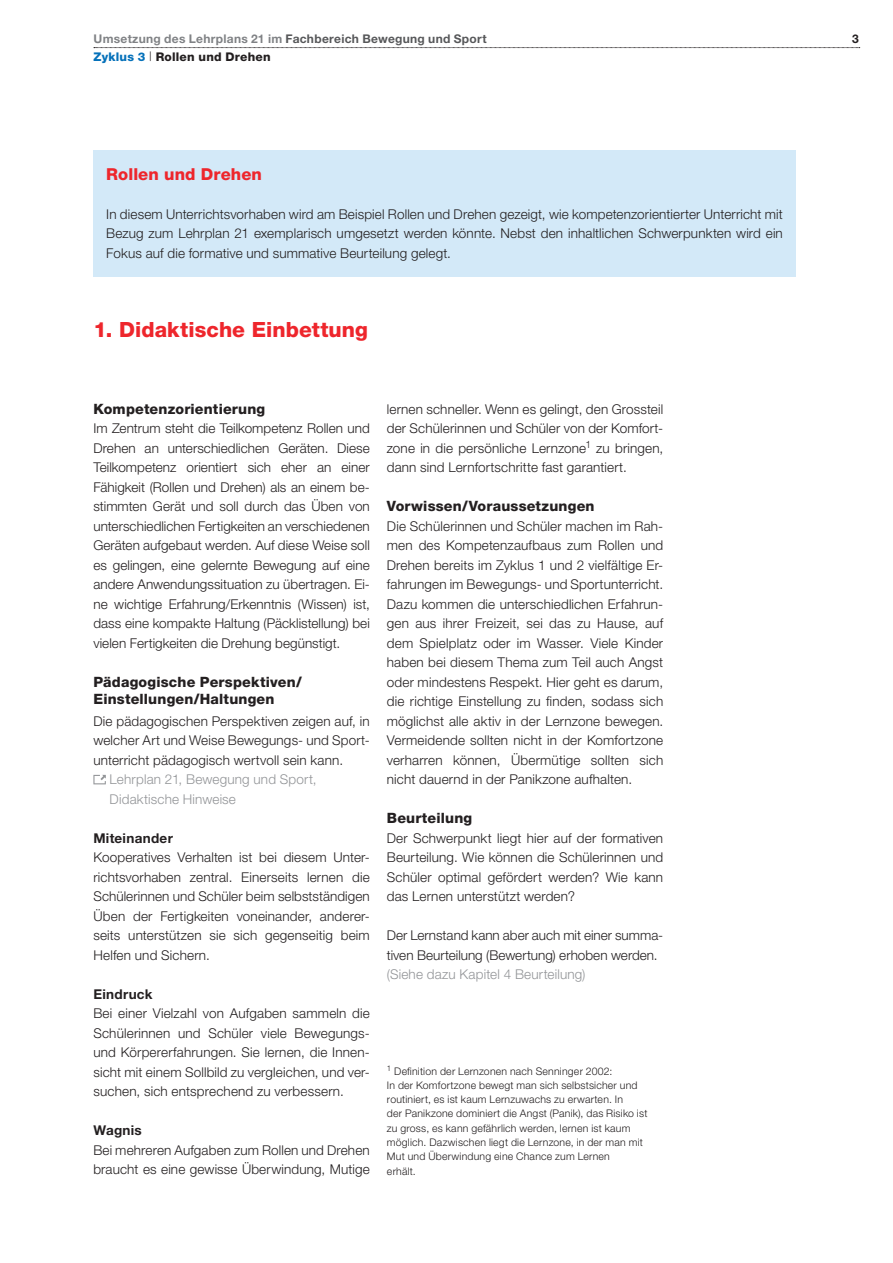
<style>
.page{position:relative;width:893px;height:1263px;background:#fff}
.page>*{position:absolute;margin:0;border:0;box-sizing:border-box;transform-origin:0 0}
.t1{font:800 21px "Helvetica Neue LT Std";letter-spacing:.005em;color:#ee262c}
.t2{font:800 16.5px "Helvetica Neue LT Std";letter-spacing:.005em;color:#ee262c}
.t3{font:800 14.25px/17.1px "Helvetica Neue LT Std";letter-spacing:.015em;color:#231f20}
.t4{font:300 13.5px/19.5px "Helvetica Neue LT Std";letter-spacing:.01em;color:#231f20;text-align:justify}
.t5{font:300 13.5px/19.5px "Helvetica Neue LT Std";letter-spacing:.01em;color:#939598}
.t6{font:700 13.5px "Helvetica Neue LT Std";letter-spacing:.02em;color:#231f20}
.t7{font:700 12px "Helvetica Neue LT Std";letter-spacing:.025em;color:#57585a}
.t8{font:800 12px "Helvetica Neue LT Std";letter-spacing:.02em;color:#231f20}
.t9{font:700 12px "Helvetica Neue LT Std";color:#231f20}
.p_fussnote{font:300 10.5px/14.2px "Helvetica Neue LT Std";letter-spacing:.02em;color:#231f20}
.s1{color:#808285}
.s2{color:#0571ba}
</style>
<div class="page">
<svg style="left:94px;top:47px;width:766px;height:1px"></svg>
<svg style="left:93px;top:775px;width:13px;height:9px"></svg>
<div style="left:94px;top:150px;width:702px;height:127px;background:#d3e9f8"></div>
<p class="t7" style="left:94px;top:31px;width:395px"><span class="s1">Umsetzung des Lehrplans 21 im</span> Fachbereich Bewegung und Sport</p>
<p class="t9" style="left:852px;top:31px;width:8px">3</p>
<p class="t8" style="left:94px;top:49px;width:179px"><span class="s2">Zyklus 3</span> <sup>|</sup> Rollen und Drehen</p>
<p class="t2" style="left:106px;top:164px;width:157px">Rollen und Drehen</p>
<p class="t4" style="left:106px;top:204px;width:678px">In diesem Unterrichtsvorhaben wird am Beispiel Rollen und Drehen gezeigt, wie kompetenzorientierter Unterricht mit Bezug zum Lehrplan 21 exemplarisch umgesetzt werden könnte. Nebst den inhaltlichen Schwerpunkten wird ein Fokus auf die formative und summative Beurteilung gelegt.</p>
<p class="t1" style="left:94px;top:317px;width:276px">1. Didaktische Einbettung</p>
<p class="t3" style="left:93px;top:400px;width:173px">Kompetenzorientierung</p>
<p class="t4" style="left:93px;top:418px;width:278px">Im Zentrum steht die Teilkompetenz Rollen und Drehen an unterschiedlichen Geräten. Diese Teilkompetenz orientiert sich eher an einer Fähigkeit (Rollen und Drehen) als an einem be&shy;stimmten Gerät und soll durch das Üben von unterschiedlichen Fertigkeiten an verschiedenen Geräten aufgebaut werden. Auf diese Weise soll es gelingen, eine gelernte Bewegung auf eine andere Anwendungssituation zu übertragen. Ei&shy;ne wichtige Erfahrung/Erkenntnis (Wissen) ist, dass eine kompakte Haltung (Päcklistellung) bei vielen Fertigkeiten die Drehung begünstigt.</p>
<p class="t3" style="left:93px;top:673px;width:210px">Pädagogische Perspektiven/<br>Einstellungen/Haltungen</p>
<p class="t4" style="left:93px;top:711px;width:278px">Die pädagogischen Perspektiven zeigen auf, in welcher Art und Weise Bewegungs- und Sport&shy;unterricht pädagogisch wertvoll sein kann.</p>
<p class="t5" style="left:110px;top:769px;width:208px">Lehrplan 21, Bewegung und Sport,<br>Didaktische Hinweise</p>
<p class="t6" style="left:93px;top:830px;width:81px">Miteinander</p>
<p class="t4" style="left:93px;top:847px;width:278px">Kooperatives Verhalten ist bei diesem Unter&shy;richtsvorhaben zentral. Einerseits lernen die Schülerinnen und Schüler beim selbstständigen Üben der Fertigkeiten voneinander, anderer&shy;seits unterstützen sie sich gegenseitig beim Helfen und Sichern.</p>
<p class="t6" style="left:93px;top:986px;width:61px">Eindruck</p>
<p class="t4" style="left:93px;top:1003px;width:278px">Bei einer Vielzahl von Aufgaben sammeln die Schülerinnen und Schüler viele Bewegungs&shy;und Körpererfahrungen. Sie lernen, die Innen&shy;sicht mit einem Sollbild zu vergleichen, und ver&shy;suchen, sich entsprechend zu verbessern.</p>
<p class="t6" style="left:93px;top:1122px;width:50px">Wagnis</p>
<p class="t4" style="left:93px;top:1140px;width:278px">Bei mehreren Aufgaben zum Rollen und Drehen braucht es eine gewisse Überwindung, Mutige</p>
<p class="t4" style="left:387px;top:399px;width:278px">lernen schneller. Wenn es gelingt, den Grossteil der Schülerinnen und Schüler von der Komfort&shy;zone in die persönliche Lernzone<sup>1</sup> zu bringen, dann sind Lernfortschritte fast garantiert.</p>
<p class="t3" style="left:387px;top:498px;width:209px">Vorwissen/Voraussetzungen</p>
<p class="t4" style="left:387px;top:516px;width:278px;text-align:left">Die Schülerinnen und Schüler machen im Rah&shy;men des Kompetenzaufbaus zum Rollen und Drehen bereits im Zyklus 1 und 2 vielfältige Er&shy;fahrungen im Bewegungs- und Sportunterricht.<br>Dazu kommen die unterschiedlichen Erfahrun&shy;gen aus ihrer Freizeit, sei das zu Hause, auf dem Spielplatz oder im Wasser. Viele Kinder haben bei diesem Thema zum Teil auch Angst oder mindestens Respekt. Hier geht es darum, die richtige Einstellung zu finden, sodass sich möglichst alle aktiv in der Lernzone bewegen.<br>Vermeidende sollten nicht in der Komfortzone verharren können, Übermütige sollten sich nicht dauernd in der Panikzone aufhalten.</p>
<p class="t3" style="left:387px;top:810px;width:87px">Beurteilung</p>
<p class="t4" style="left:387px;top:828px;width:278px">Der Schwerpunkt liegt hier auf der formativen Beurteilung. Wie können die Schülerinnen und Schüler optimal gefördert werden? Wie kann das Lernen unterstützt werden?</p>
<p class="t4" style="left:387px;top:925px;width:278px">Der Lernstand kann aber auch mit einer summa&shy;tiven Beurteilung (Bewertung) erhoben werden.</p>
<p class="t5" style="left:387px;top:964px;width:200px">(Siehe dazu Kapitel 4 Beurteilung)</p>
<p class="p_fussnote" style="left:387px;top:1064px;width:262px"><sup>1</sup> Definition der Lernzonen nach Senninger 2002:<br>In der Komfortzone bewegt man sich selbstsicher und routiniert, es ist kaum Lernzuwachs zu erwarten. In<br>der Panikzone dominiert die Angst (Panik), das Risiko ist zu gross, es kann gefährlich werden, lernen ist kaum möglich. Dazwischen liegt die Lernzone, in der man mit Mut und Überwindung eine Chance zum Lernen<br>erhält.</p>
</div>
